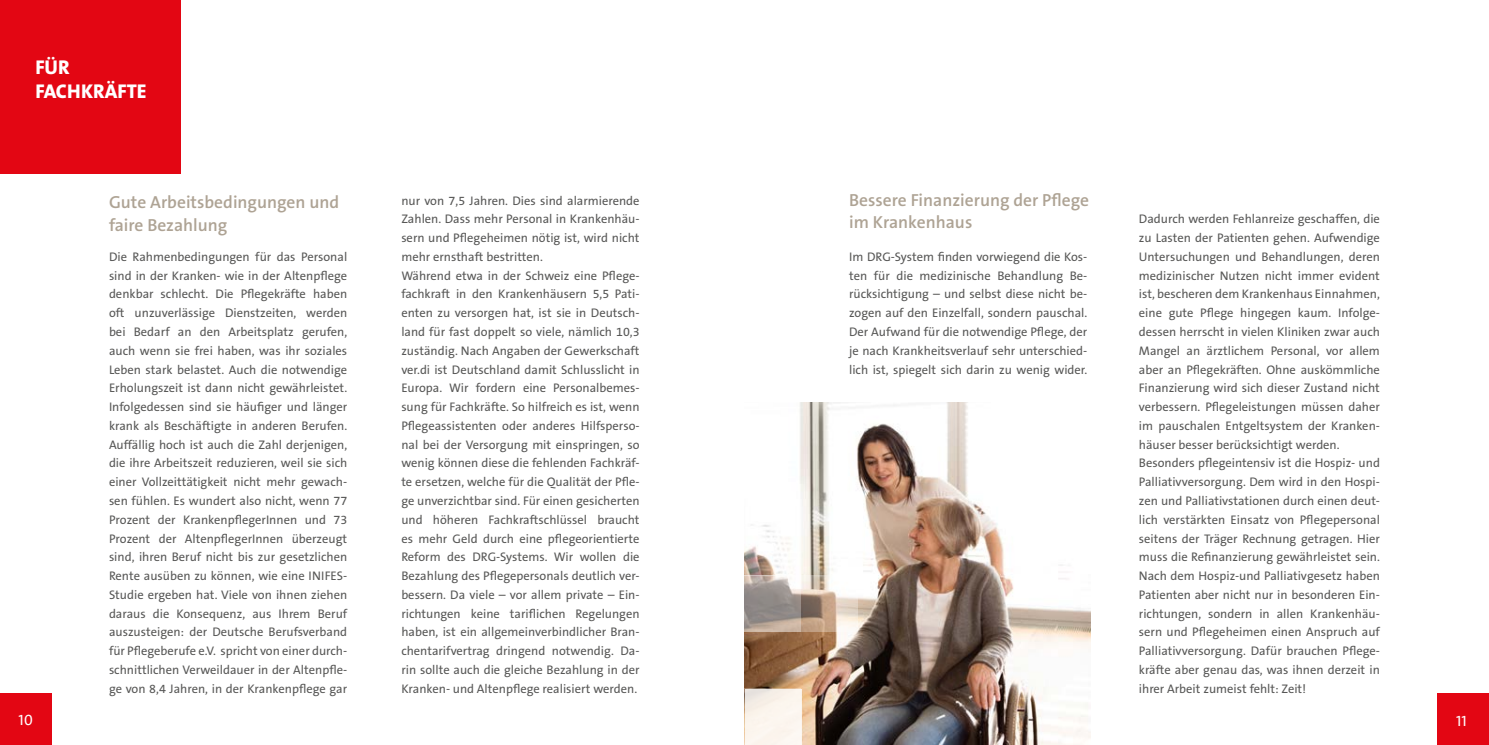
<style>
.page{position:relative;width:1489px;height:745px;background:#fff}
.page>*{position:absolute;margin:0;border:0;box-sizing:border-box;transform-origin:0 0}
.t1{font:800 20px/23.8px "The Sans B8";color:#fff}
.t2{font:600 17.5px/22.5px "The Sans B6";color:#aea394}
.t3{font:15px "SPD2002 The Sans";color:#fff}
.t4{font:12.5px/18.8px "The Sans B5 Plain";color:#575756;text-align:justify}
</style>
<div class="page">
<div style="left:0;top:693px;width:51px;height:51px;background:#e30613"></div>
<div style="left:1437px;top:693px;width:51px;height:51px;background:#e30613"></div>
<div style="left:0;top:0;width:180px;height:174px;background:#e30613"></div>
<img style="left:744px;top:402px;width:346px;height:342px">
<svg style="left:744px;top:575px;width:56px;height:56px;background:#a99f99"></svg>
<svg style="left:744px;top:687px;width:56px;height:57px"></svg>
<svg style="left:744px;top:518px;width:56px;height:57px"></svg>
<svg style="left:800px;top:575px;width:57px;height:56px"></svg>
<div style="left:745px;top:688px;width:56px;height:56px;background:linear-gradient(to bottom,#f5eee7,#fef8f2)"></div>
<h1 class="t1" style="left:35px;top:56px;width:113px">FÜR<br>FACHKRÄFTE</h1>
<h2 class="t2" style="left:109px;top:191px;width:232px">Gute Arbeitsbedingungen und faire Bezahlung</h2>
<p class="t4" style="left:401px;top:191px;width:240px;text-align:left">nur von 7,5 Jahren. Dies sind alarmierende Zahlen. Dass mehr Personal in Krankenhäu&shy;sern und Pflegeheimen nötig ist, wird nicht mehr ernsthaft bestritten.<br>Während etwa in der Schweiz eine Pflege&shy;fachkraft in den Krankenhäusern 5,5 Pati&shy;enten zu versorgen hat, ist sie in Deutsch&shy;land für fast doppelt so viele, nämlich 10,3 zuständig. Nach Angaben der Gewerkschaft ver.di ist Deutschland damit Schlusslicht in Europa. Wir fordern eine Personalbemes&shy;sung für Fachkräfte. So hilfreich es ist, wenn Pflegeassistenten oder anderes Hilfsperso&shy;nal bei der Versorgung mit einspringen, so wenig können diese die fehlenden Fachkräf&shy;te ersetzen, welche für die Qualität der Pfle&shy;ge unverzichtbar sind. Für einen gesicherten und höheren Fachkraftschlüssel braucht es mehr Geld durch eine pflegeorientierte Reform des DRG-Systems. Wir wollen die Bezahlung des Pflegepersonals deutlich ver&shy;bessern. Da viele – vor allem private – Ein&shy;richtungen keine tariflichen Regelungen haben, ist ein allgemeinverbindlicher Bran&shy;chentarifvertrag dringend notwendig. Da&shy;rin sollte auch die gleiche Bezahlung in der Kranken- und Altenpflege realisiert werden.</p>
<p class="t4" style="left:109px;top:247px;width:240px">Die Rahmenbedingungen für das Personal sind in der Kranken- wie in der Altenpflege denkbar schlecht. Die Pflegekräfte haben oft unzuverlässige Dienstzeiten, werden bei Bedarf an den Arbeitsplatz gerufen, auch wenn sie frei haben, was ihr soziales Leben stark belastet. Auch die notwendige Erholungszeit ist dann nicht gewährleistet.<br>Infolgedessen sind sie häufiger und länger krank als Beschäftigte in anderen Berufen.<br>Auffällig hoch ist auch die Zahl derjenigen, die ihre Arbeitszeit reduzieren, weil sie sich einer Vollzeittätigkeit nicht mehr gewach&shy;sen fühlen. Es wundert also nicht, wenn 77<br>Prozent der KrankenpflegerInnen und 73<br>Prozent der AltenpflegerInnen überzeugt sind, ihren Beruf nicht bis zur gesetzlichen Rente ausüben zu können, wie eine INIFES-Studie ergeben hat. Viele von ihnen ziehen daraus die Konsequenz, aus Ihrem Beruf auszusteigen: der Deutsche Berufsverband für Pflegeberufe e.V. spricht von einer durch&shy;schnittlichen Verweildauer in der Altenpfle&shy;ge von 8,4 Jahren, in der Krankenpflege gar</p>
<h2 class="t2" style="left:849px;top:189px;width:241px">Bessere Finanzierung der Pflege im Krankenhaus</h2>
<p class="t4" style="left:849px;top:247px;width:240px">Im DRG-System finden vorwiegend die Kos&shy;ten für die medizinische Behandlung Be&shy;rücksichtigung – und selbst diese nicht be&shy;zogen auf den Einzelfall, sondern pauschal.<br>Der Aufwand für die notwendige Pflege, der je nach Krankheitsverlauf sehr unterschied&shy;lich ist, spiegelt sich darin zu wenig wider.</p>
<p class="t4" style="left:1138px;top:210px;width:242px;text-align:left">Dadurch werden Fehlanreize geschaffen, die zu Lasten der Patienten gehen. Aufwendige Untersuchungen und Behandlungen, deren medizinischer Nutzen nicht immer evident ist, bescheren dem Krankenhaus Einnahmen, eine gute Pflege hingegen kaum. Infolge&shy;dessen herrscht in vielen Kliniken zwar auch Mangel an ärztlichem Personal, vor allem aber an Pflegekräften. Ohne auskömmliche Finanzierung wird sich dieser Zustand nicht verbessern. Pflegeleistungen müssen daher im pauschalen Entgeltsystem der Kranken&shy;häuser besser berücksichtigt werden.<br>Besonders pflegeintensiv ist die Hospiz- und Palliativversorgung. Dem wird in den Hospi&shy;zen und Palliativstationen durch einen deut&shy;lich verstärkten Einsatz von Pflegepersonal seitens der Träger Rechnung getragen. Hier muss die Refinanzierung gewährleistet sein.<br>Nach dem Hospiz-und Palliativgesetz haben Patienten aber nicht nur in besonderen Ein&shy;richtungen, sondern in allen Krankenhäu&shy;sern und Pflegeheimen einen Anspruch auf Palliativversorgung. Dafür brauchen Pflege&shy;kräfte aber genau das, was ihnen derzeit in ihrer Arbeit zumeist fehlt: Zeit!</p>
<p class="t3" style="left:19px;top:711px;width:16px">10</p>
<p class="t3" style="left:1455px;top:712px;width:12px">11</p>
</div>
